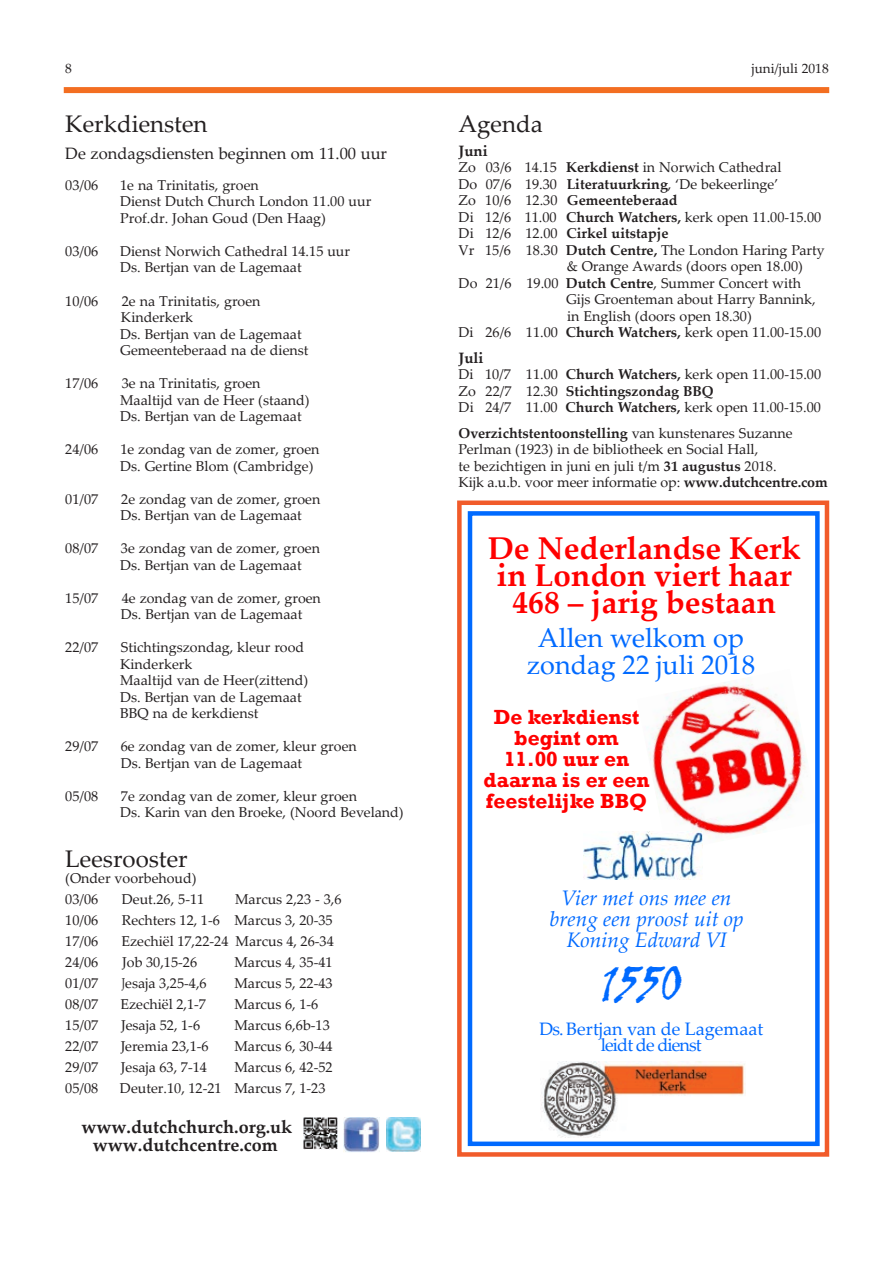
<style>
.page{position:relative;width:893px;height:1263px;background:#fff}
.page>*{position:absolute;margin:0;border:0;box-sizing:border-box;transform-origin:0 0}
.t1{font:49.5px "Viner Hand ITC";color:#006aff}
.t2{font:700 31.5px/27px "Palatino Linotype";color:#f00;text-align:center}
.t3{font:27px/27px "Palatino Linotype";color:#006aff;text-align:center}
.t4{font:24px "Palatino Linotype";color:#231f20}
.t5{font:700 21px/21px "Rockwell";color:#f00;text-align:center}
.t6{font:italic 21px/21px "Palatino Linotype";color:#006aff;text-align:center}
.t7{font:700 18px/17.7px "Palatino Linotype";color:#231f20;text-align:center}
.t8{font:18px/16.5px "Palatino Linotype";color:#006aff;text-align:center}
.t9{font:16.5px "Palatino Linotype";color:#231f20}
.t10{font:700 15px "Palatino Linotype";color:#231f20}
.t11{font:14.25px/16.5px "Palatino Linotype";color:#231f20}
.t12{font:700 14.25px "Palatino Linotype";color:#231f20}
.t13{font:14.25px "Palatino Linotype";color:#231f20;scale:.72 1}
.t14{font:13.5px "Palatino Linotype";color:#231f20}
.s1{font-weight:700}
.s2{font-weight:400}
</style>
<div class="page">
<img style="left:646px;top:677px;width:160px;height:161px">
<div style="left:457px;top:500px;width:372px;height:657px;border:4px solid #f15b2a"></div>
<div style="left:468px;top:511px;width:352px;height:635px;border:4px solid #006aff"></div>
<div style="left:64px;top:87px;width:765px;height:6px;background:#f36e21"></div>
<img style="left:304px;top:1117px;width:33px;height:33px">
<img style="left:344px;top:1117px;width:35px;height:35px">
<img style="left:387px;top:1117px;width:33px;height:34px">
<img style="left:583px;top:831px;width:120px;height:48px">
<img style="left:541px;top:1061px;width:204px;height:76px">
<p class="t14" style="left:65px;top:58px;width:8px">8</p>
<p class="t14" style="left:751px;top:58px;width:79px">juni/juli 2018</p>
<h3 class="t4" style="left:65px;top:106px;width:144px">Kerkdiensten</h3>
<p class="t9" style="left:65px;top:141px;width:323px">De zondagsdiensten beginnen om 11.00 uur</p>
<p class="t11" style="left:65px;top:176px;width:35px">03/06</p>
<p class="t11" style="left:120px;top:176px;width:253px">1e na Trinitatis, groen<br>Dienst Dutch Church London 11.00 uur<br>Prof.dr. Johan Goud (Den Haag)</p>
<p class="t11" style="left:65px;top:242px;width:35px">03/06</p>
<p class="t11" style="left:120px;top:242px;width:232px">Dienst Norwich Cathedral 14.15 uur<br>Ds. Bertjan van de Lagemaat</p>
<p class="t11" style="left:65px;top:292px;width:35px">10/06</p>
<p class="t11" style="left:120px;top:292px;width:190px">2e na Trinitatis, groen<br>Kinderkerk<br>Ds. Bertjan van de Lagemaat<br>Gemeenteberaad na de dienst</p>
<p class="t11" style="left:65px;top:374px;width:35px">17/06</p>
<p class="t11" style="left:120px;top:374px;width:191px">3e na Trinitatis, groen<br>Maaltijd van de Heer (staand)<br>Ds. Bertjan van de Lagemaat</p>
<p class="t11" style="left:65px;top:440px;width:35px">24/06</p>
<p class="t11" style="left:120px;top:440px;width:201px">1e zondag van de zomer, groen<br>Ds. Gertine Blom (Cambridge)</p>
<p class="t11" style="left:65px;top:490px;width:35px">01/07</p>
<p class="t11" style="left:120px;top:490px;width:201px">2e zondag van de zomer, groen<br>Ds. Bertjan van de Lagemaat</p>
<p class="t11" style="left:65px;top:539px;width:35px">08/07</p>
<p class="t11" style="left:120px;top:539px;width:201px">3e zondag van de zomer, groen<br>Ds. Bertjan van de Lagemaat</p>
<p class="t11" style="left:65px;top:589px;width:35px">15/07</p>
<p class="t11" style="left:121px;top:589px;width:202px">4e zondag van de zomer, groen<br>Ds. Bertjan van de Lagemaat</p>
<p class="t11" style="left:65px;top:638px;width:35px">22/07</p>
<p class="t11" style="left:120px;top:638px;width:190px">Stichtingszondag, kleur rood<br>Kinderkerk<br>Maaltijd van de Heer(zittend)<br>Ds. Bertjan van de Lagemaat<br>BBQ na de kerkdienst</p>
<p class="t11" style="left:65px;top:737px;width:35px">29/07</p>
<p class="t11" style="left:121px;top:737px;width:238px">6e zondag van de zomer, kleur groen<br>Ds. Bertjan van de Lagemaat</p>
<p class="t11" style="left:65px;top:787px;width:35px">05/08</p>
<p class="t11" style="left:120px;top:787px;width:285px">7e zondag van de zomer, kleur groen<br>Ds. Karin van den Broeke, (Noord Beveland)</p>
<h3 class="t4" style="left:65px;top:841px;width:124px">Leesrooster</h3>
<p class="t11" style="left:65px;top:867px;width:133px;line-height:21px">(Onder voorbehoud)<br>03/06</p>
<h3 class="t4" style="left:459px;top:106px;width:86px">Agenda</h3>
<p class="t10" style="left:459px;top:140px;width:31px">Juni</p>
<p class="t11" style="left:459px;top:159px;width:324px">Zo 03/6 14.15 <span class="s1">Kerkdienst</span> in Norwich Cathedral</p>
<p class="t11" style="left:459px;top:175px;width:321px">Do 07/6 19.30 <span class="s1">Literatuurkring</span>, ‘De bekeerlinge’</p>
<p class="t12" style="left:459px;top:190px;width:221px"><span class="s2">Zo 10/6 12.30</span> Gemeenteberaad</p>
<p class="t11" style="left:459px;top:208px;width:364px">Di 12/6 11.00 <span class="s1">Church Watchers,</span> kerk open 11.00-15.00</p>
<p class="t12" style="left:459px;top:223px;width:211px"><span class="s2">Di 12/6 12.00</span> Cirkel uitstapje</p>
<p class="t11" style="left:459px;top:241px;width:368px">Vr 15/6 18.30 <span class="s1">Dutch Centre,</span> The London Haring Party</p>
<p class="t11" style="left:567px;top:258px;width:238px">&amp; Orange Awards (doors open 18.00)</p>
<p class="t11" style="left:459px;top:274px;width:344px">Do 21/6 19.00 <span class="s1">Dutch Centre</span>, Summer Concert with</p>
<p class="t11" style="left:566px;top:291px;width:251px">Gijs Groenteman about Harry Bannink,</p>
<p class="t11" style="left:567px;top:307px;width:186px">in English (doors open 18.30)</p>
<p class="t11" style="left:459px;top:324px;width:364px">Di 26/6 11.00 <span class="s1">Church Watchers,</span> kerk open 11.00-15.00</p>
<p class="t10" style="left:459px;top:347px;width:26px">Juli</p>
<p class="t11" style="left:459px;top:366px;width:364px">Di 10/7 11.00 <span class="s1">Church Watchers,</span> kerk open 11.00-15.00<br>Zo 22/7 12.30 <span class="s1">Stichtingszondag BBQ<br></span>Di 24/7 11.00 <span class="s1">Church Watchers,</span> kerk open 11.00-15.00</p>
<p class="t11" style="left:459px;top:424px;width:371px"><span class="s1">Overzichtstentoonstelling</span> van kunstenares Suzanne Perlman (1923) in de bibliotheek en Social Hall,<br>te bezichtigen in juni en juli t/m <span class="s1">31 augustus</span> 2018.<br>Kijk a.u.b. voor meer informatie op: <span class="s1">www.dutchcentre.com</span></p>
<h2 class="t2" style="left:488px;top:533px;width:314px">De Nederlandse Kerk in London viert haar<br>468 – jarig bestaan</h2>
<h3 class="t3" style="left:527px;top:623px;width:230px">Allen welkom op zondag 22 juli 2018</h3>
<h3 class="t5" style="left:484px;top:706px;width:167px">De kerkdienst begint om<br>11.00 uur en daarna is er een feestelijke BBQ</h3>
<h3 class="t6" style="left:550px;top:887px;width:196px">Vier met ons mee en breng een proost uit op<br>Koning Edward VI</h3>
<p class="t11" style="left:122px;top:890px;width:84px">Deut.26, 5-11</p>
<p class="t11" style="left:235px;top:890px;width:108px">Marcus 2,23 - 3,6</p>
<p class="t11" style="left:65px;top:911px;width:35px">10/06</p>
<p class="t11" style="left:122px;top:911px;width:212px">Rechters 12, 1-6 Marcus 3, 20-35</p>
<p class="t11" style="left:65px;top:932px;width:35px">17/06</p>
<p class="t11" style="left:121px;top:932px;width:214px">Ezechiël 17,22-24 Marcus 4, 26-34</p>
<p class="t11" style="left:65px;top:953px;width:35px">24/06</p>
<p class="t11" style="left:122px;top:953px;width:77px">Job 30,15-26</p>
<p class="t11" style="left:234px;top:953px;width:100px">Marcus 4, 35-41</p>
<p class="t11" style="left:65px;top:974px;width:35px">01/07</p>
<p class="t13" style="left:122px;top:973px;width:119px">Jesaja 3,25-4,6</p>
<p class="t11" style="left:234px;top:974px;width:100px">Marcus 5, 22-43</p>
<p class="t11" style="left:65px;top:995px;width:35px">08/07</p>
<p class="t11" style="left:120px;top:995px;width:87px">Ezechiël 2,1-7</p>
<p class="t11" style="left:234px;top:995px;width:86px">Marcus 6, 1-6</p>
<p class="t11" style="left:65px;top:1016px;width:35px">15/07</p>
<p class="t11" style="left:121px;top:1016px;width:81px">Jesaja 52, 1-6</p>
<p class="t11" style="left:234px;top:1016px;width:97px">Marcus 6,6b-13</p>
<p class="t11" style="left:65px;top:1037px;width:35px">22/07</p>
<p class="t11" style="left:121px;top:1037px;width:89px">Jeremia 23,1-6</p>
<p class="t11" style="left:234px;top:1037px;width:100px">Marcus 6, 30-44</p>
<p class="t11" style="left:65px;top:1058px;width:35px">29/07</p>
<p class="t11" style="left:121px;top:1058px;width:88px">Jesaja 63, 7-14</p>
<p class="t11" style="left:234px;top:1058px;width:100px">Marcus 6, 42-52</p>
<p class="t11" style="left:65px;top:1079px;width:35px">05/08</p>
<p class="t11" style="left:120px;top:1079px;width:207px">Deuter.10, 12-21 Marcus 7, 1-23</p>
<h1 class="t1" style="left:601px;top:953px;width:83px">1550</h1>
<p class="t8" style="left:539px;top:1020px;width:225px">Ds. Bertjan van de Lagemaat leidt de dienst</p>
<p class="t7" style="left:82px;top:1117px;width:212px">www.dutchchurch.org.uk www.dutchcentre.com</p>
</div>
